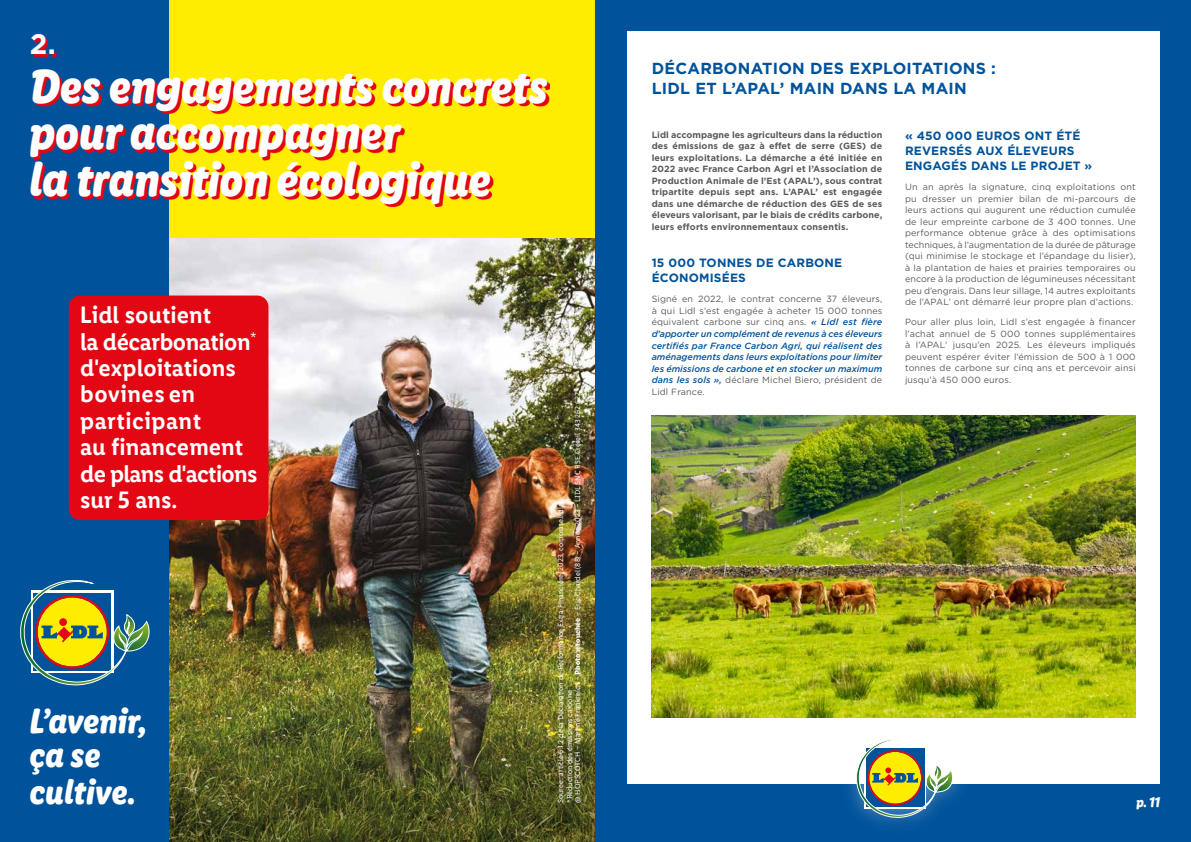
<style>
.page{position:relative;width:1191px;height:842px;background:#fff}
.page>*{position:absolute;margin:0;border:0;box-sizing:border-box;transform-origin:0 0}
.t1{font:48px/46.5px "Lidl Font Script Pro";letter-spacing:.01em;color:#fff}
.t2{font:34.9px/33.3px "Lidl Font Script Pro";letter-spacing:.01em;color:#fff}
.t3{font:700 28.2px "Gotham";color:#fff}
.t4{font:600 24px/26.4px "Lidl Font Pro";color:#fff}
.t5{font:700 16px/20px "Gotham";letter-spacing:.015em;color:#00539b}
.t6{font:14px "Lidl Font Script Pro";color:#fff}
.t7{font:700 12px/15px "Gotham";letter-spacing:.015em;color:#00539b}
.t8{font:9px/11.5px "Gotham";letter-spacing:.015em;color:#5a5a5c;text-align:justify}
.t9{font:700 9px/11.5px "Gotham";letter-spacing:.015em;color:#5a5a5c;text-align:justify}
.t10{font:italic 500 9px/11.5px "Gotham";color:#00539b;text-align:justify}
.t11{font:7.4px/9px "Lidl Font Pro";color:#fff}
.s1{font-weight:700}
.s2{font-weight:400;font-style:normal;color:#5a5a5c}
</style>
<div class="page">
<div style="left:7px;top:0;width:589px;height:446px;background:#ffed00"></div>
<img style="left:169px;top:239px;width:426px;height:603px">
<div style="left:595px;top:0;width:596px;height:842px;background:#00539b"></div>
<div style="left:627px;top:32px;width:532px;height:752px;background:#fff"></div>
<div style="left:838px;top:721px;width:132px;height:114px;background:#fff;opacity:.4"></div>
<svg style="left:855px;top:739px;width:100px;height:79px"></svg>
<div style="left:0;top:0;width:169px;height:842px;background:#00539b"></div>
<svg style="left:20px;top:580px;width:130px;height:106px"></svg>
<svg style="left:33px;top:37px;width:517px;height:170px"></svg>
<div style="left:69px;top:296px;width:199px;height:224px;background:#e30613;border-radius:11px"></div>
<img style="left:651px;top:415px;width:484px;height:303px">
<h3 class="t3" style="left:30px;top:25px;width:28px">2.</h3>
<h1 class="t1" style="left:30px;top:63px;width:519px">Des engagements concrets pour accompagner<br>la transition écologique</h1>
<h3 class="t4" style="left:80px;top:302px;width:179px">Lidl soutient<br>la décarbonation<sup>* </sup>d'exploitations bovines en participant<br>au financement de plans d'actions sur 5 ans.</h3>
<h2 class="t2" style="left:30px;top:704px;width:118px">L’avenir, ça se</h2>
<h2 class="t2" style="left:30px;top:775px;width:107px">cultive.</h2>
<p class="t11" style="left:573px;top:803px;width:413px;rotate:-90deg">@ HOPSCOTCH – Martine Frankreich – <span class="s1">Photo retouchée</span> – Eric Chardel (88) – Année 2023 – LIDL SNC RSE Créteil 343 262 622</p>
<p class="t11" style="left:556px;top:803px;width:304px;rotate:-90deg">Source: article 6.1.2 de la Déclaration de Performance Extra-Financière, 2023, corporate.lidl.fr *Réduction des émissions carbone</p>
<h3 class="t5" style="left:651px;top:58px;width:346px">DÉCARBONATION DES EXPLOITATIONS :<br>LIDL ET L’APAL’ MAIN DANS LA MAIN</h3>
<p class="t9" style="left:651px;top:129px;width:232px">Lidl accompagne les agriculteurs dans la réduction des émissions de gaz à effet de serre (GES) de leurs exploitations. La démarche a été initiée en 2022 avec France Carbon Agri et l’Association de Production Animale de l’Est (APAL’), sous contrat tripartite depuis sept ans. L’APAL’ est engagée dans une démarche de réduction des GES de ses éleveurs valorisant, par le biais de crédits carbone, leurs efforts environnementaux consentis.</p>
<h3 class="t7" style="left:651px;top:256px;width:192px">15 000 TONNES DE CARBONE<br>ÉCONOMISÉES</h3>
<p class="t10" style="left:651px;top:293px;width:232px"><span class="s2">Signé en 2022, le contrat concerne 37 éleveurs, à qui Lidl s’est engagée à acheter 15 000 tonnes équivalent carbone sur cinq ans.</span> « Lidl est fière d’apporter un complément de revenus à ces éleveurs certifiés par France Carbon Agri, qui réalisent des aménagements dans leurs exploitations pour limiter les émissions de carbone et en stocker un maximum dans les sols », <span class="s2">déclare Michel Biero, président de Lidl France.</span></p>
<h3 class="t7" style="left:905px;top:128px;width:189px">« 450 000 EUROS ONT ÉTÉ<br>REVERSÉS AUX ÉLEVEURS<br>ENGAGÉS DANS LE PROJET »</h3>
<p class="t8" style="left:905px;top:181px;width:232px">Un an après la signature, cinq exploitations ont pu dresser un premier bilan de mi-parcours de leurs actions qui augurent une réduction cumulée de leur empreinte carbone de 3 400 tonnes. Une performance obtenue grâce à des optimisations techniques, à l’augmentation de la durée de pâturage (qui minimise le stockage et l’épandage du lisier), à la plantation de haies et prairies temporaires ou encore à la production de légumineuses nécessitant peu d’engrais. Dans leur sillage, 14 autres exploitants de l’APAL’ ont démarré leur propre plan d’actions.</p>
<p class="t8" style="left:905px;top:316px;width:232px">Pour aller plus loin, Lidl s’est engagée à financer l’achat annuel de 5 000 tonnes supplémentaires à l’APAL’ jusqu’en 2025. Les éleveurs impliqués peuvent espérer éviter l’émission de 500 à 1 000 tonnes de carbone sur cinq ans et percevoir ainsi jusqu’à 450 000 euros.</p>
<h3 class="t6" style="left:1136px;top:794px;width:25px">p. 11</h3>
</div>
